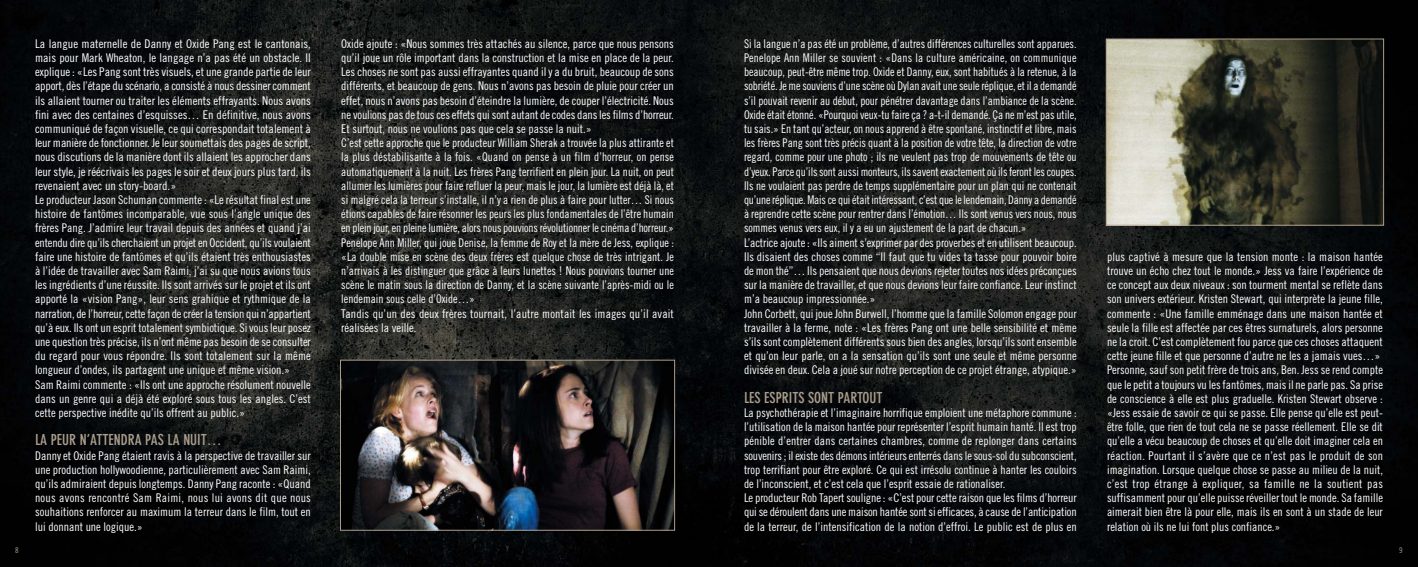
<style>
.page{position:relative;width:1418px;height:567px;background:#fff}
.page>*{position:absolute;margin:0;border:0;box-sizing:border-box;transform-origin:0 0}
.t1{font:700 condensed 15px "DIN Neuzeit Grotesk";color:#ab9d8b}
.t2{font:12px/14.2px "Trade Gothic Cond Eighteen";color:#fff}
.t3{font:12px/14.2px "Trade Gothic Cond Eighteen";color:#fff;scale:.96 1}
.t4{font:8px "Trade Gothic Cond Eighteen";color:#ab9d8b}
</style>
<div class="page">
<img style="left:0;top:1px;width:1417px;height:566px">
<img style="left:342px;top:362px;width:331px;height:167px">
<div style="left:340px;top:360px;width:335px;height:171px;border:1px solid #ab9d8b"></div>
<img style="left:1107px;top:41px;width:274px;height:183px">
<div style="left:1105px;top:39px;width:278px;height:187px;border:1px solid #ab9d8b"></div>
<p class="t4" style="left:15px;top:547px;width:5px">8</p>
<p class="t2" style="left:35px;top:37px;width:277px">La langue maternelle de Danny et Oxide Pang est le cantonais, mais pour Mark Wheaton, le langage n’a pas été un obstacle. Il explique : «Les Pang sont très visuels, et une grande partie de leur apport, dès l’étape du scénario, a consisté à nous dessiner comment ils allaient tourner ou traiter les éléments effrayants. Nous avons fini avec des centaines d’esquisses… En définitive, nous avons communiqué de façon visuelle, ce qui correspondait totalement à leur manière de fonctionner. Je leur soumettais des pages de script, nous discutions de la manière dont ils allaient les approcher dans leur style, je réécrivais les pages le soir et deux jours plus tard, ils revenaient avec un story-board.»<br>Le producteur Jason Schuman commente : «Le résultat final est une histoire de fantômes incomparable, vue sous l’angle unique des frères Pang. J’admire leur travail depuis des années et quand j’ai entendu dire qu’ils cherchaient un projet en Occident, qu’ils voulaient faire une histoire de fantômes et qu’ils étaient très enthousiastes à l’idée de travailler avec Sam Raimi, j’ai su que nous avions tous les ingrédients d’une réussite. Ils sont arrivés sur le projet et ils ont apporté la «vision Pang», leur sens grahique et rythmique de la narration, de l’horreur, cette façon de créer la tension qui n’appartient qu’à eux. Ils ont un esprit totalement symbiotique. Si vous leur posez une question très précise, ils n’ont même pas besoin de se consulter du regard pour vous répondre. Ils sont totalement sur la même longueur d’ondes, ils partagent une unique et même vision.» Sam Raimi commente : «Ils ont une approche résolument nouvelle dans un genre qui a déjà été exploré sous tous les angles. C’est cette perspective inédite qu’ils offrent au public.»</p>
<p class="t1" style="left:35px;top:434px;width:188px">LA PEUR N’ATTENDRA PAS LA NUIT…</p>
<p class="t2" style="left:35px;top:449px;width:277px;text-align:justify">Danny et Oxide Pang étaient ravis à la perspective de travailler sur une production hollywoodienne, particulièrement avec Sam Raimi, qu’ils admiraient depuis longtemps. Danny Pang raconte : «Quand nous avons rencontré Sam Raimi, nous lui avons dit que nous souhaitions renforcer au maximum la terreur dans le film, tout en lui donnant une logique.»</p>
<p class="t2" style="left:341px;top:37px;width:334px">Oxide ajoute : «Nous sommes très attachés au silence, parce que nous pensons qu’il joue un rôle important dans la construction et la mise en place de la peur.<br>Les choses ne sont pas aussi effrayantes quand il y a du bruit, beaucoup de sons différents, et beaucoup de gens. Nous n’avons pas besoin de pluie pour créer un effet, nous n’avons pas besoin d’éteindre la lumière, de couper l’électricité. Nous ne voulions pas de tous ces effets qui sont autant de codes dans les films d’horreur.<br>Et surtout, nous ne voulions pas que cela se passe la nuit.»<br>C’est cette approche que le producteur William Sherak a trouvée la plus attirante et la plus déstabilisante à la fois. «Quand on pense à un film d’horreur, on pense automatiquement à la nuit. Les frères Pang terrifient en plein jour. La nuit, on peut allumer les lumières pour faire refluer la peur, mais le jour, la lumière est déjà là, et si malgré cela la terreur s’installe, il n’y a rien de plus à faire pour lutter… Si nous étions capables de faire résonner les peurs les plus fondamentales de l’être humain en plein jour, en pleine lumière, alors nous pouvions révolutionner le cinéma d’horreur.» Penelope Ann Miller, qui joue Denise, la femme de Roy et la mère de Jess, explique : «La double mise en scène des deux frères est quelque chose de très intrigant. Je n’arrivais à les distinguer que grâce à leurs lunettes ! Nous pouvions tourner une scène le matin sous la direction de Danny, et la scène suivante l’après-midi ou le lendemain sous celle d’Oxide…»<br>Tandis qu’un des deux frères tournait, l’autre montait les images qu’il avait réalisées la veille.</p>
<p class="t3" style="left:744px;top:37px;width:348px">Si la langue n’a pas été un problème, d’autres différences culturelles sont apparues.<br>Penelope Ann Miller se souvient : «Dans la culture américaine, on communique beaucoup, peut-être même trop. Oxide et Danny, eux, sont habitués à la retenue, à la sobriété. Je me souviens d’une scène où Dylan avait une seule réplique, et il a demandé s’il pouvait revenir au début, pour pénétrer davantage dans l’ambiance de la scène.<br>Oxide était étonné. «Pourquoi veux-tu faire ça ? a-t-il demandé. Ça ne m’est pas utile, tu sais.» En tant qu’acteur, on nous apprend à être spontané, instinctif et libre, mais les frères Pang sont très précis quant à la position de votre tête, la direction de votre regard, comme pour une photo ; ils ne veulent pas trop de mouvements de tête ou d’yeux. Parce qu’ils sont aussi monteurs, ils savent exactement où ils feront les coupes.<br>Ils ne voulaient pas perdre de temps supplémentaire pour un plan qui ne contenait qu’une réplique. Mais ce qui était intéressant, c’est que le lendemain, Danny a demandé à reprendre cette scène pour rentrer dans l’émotion… Ils sont venus vers nous, nous sommes venus vers eux, il y a eu un ajustement de la part de chacun.»<br>L’actrice ajoute : «Ils aiment s’exprimer par des proverbes et en utilisent beaucoup.<br>Ils disaient des choses comme “Il faut que tu vides ta tasse pour pouvoir boire de mon thé”… Ils pensaient que nous devions rejeter toutes nos idées préconçues sur la manière de travailler, et que nous devions leur faire confiance. Leur instinct m’a beaucoup impressionnée.»<br>John Corbett, qui joue John Burwell, l’homme que la famille Solomon engage pour travailler à la ferme, note : «Les frères Pang ont une belle sensibilité et même s’ils sont complètement différents sous bien des angles, lorsqu’ils sont ensemble et qu’on leur parle, on a la sensation qu’ils sont une seule et même personne divisée en deux. Cela a joué sur notre perception de ce projet étrange, atypique.»</p>
<p class="t1" style="left:744px;top:392px;width:140px">LES ESPRITS SONT PARTOUT</p>
<p class="t2" style="left:744px;top:407px;width:334px">La psychothérapie et l’imaginaire horrifique emploient une métaphore commune : l’utilisation de la maison hantée pour représenter l’esprit humain hanté. Il est trop pénible d’entrer dans certaines chambres, comme de replonger dans certains souvenirs ; il existe des démons intérieurs enterrés dans le sous-sol du subconscient, trop terrifiant pour être exploré. Ce qui est irrésolu continue à hanter les couloirs de l’inconscient, et c’est cela que l’esprit essaie de rationaliser.<br>Le producteur Rob Tapert souligne : «C’est pour cette raison que les films d’horreur qui se déroulent dans une maison hantée sont si efficaces, à cause de l’anticipation de la terreur, de l’intensification de la notion d’effroi. Le public est de plus en</p>
<p class="t2" style="left:1107px;top:250px;width:277px">plus captivé à mesure que la tension monte : la maison hantée trouve un écho chez tout le monde.» Jess va faire l’expérience de ce concept aux deux niveaux : son tourment mental se reflète dans son univers extérieur. Kristen Stewart, qui interprète la jeune fille, commente : «Une famille emménage dans une maison hantée et seule la fille est affectée par ces êtres surnaturels, alors personne ne la croit. C’est complètement fou parce que ces choses attaquent cette jeune fille et que personne d’autre ne les a jamais vues…» Personne, sauf son petit frère de trois ans, Ben. Jess se rend compte que le petit a toujours vu les fantômes, mais il ne parle pas. Sa prise de conscience à elle est plus graduelle. Kristen Stewart observe : «Jess essaie de savoir ce qui se passe. Elle pense qu’elle est peut&shy;être folle, que rien de tout cela ne se passe réellement. Elle se dit qu’elle a vécu beaucoup de choses et qu’elle doit imaginer cela en réaction. Pourtant il s’avère que ce n’est pas le produit de son imagination. Lorsque quelque chose se passe au milieu de la nuit, c’est trop étrange à expliquer, sa famille ne la soutient pas suffisamment pour qu’elle puisse réveiller tout le monde. Sa famille aimerait bien être là pour elle, mais ils en sont à un stade de leur relation où ils ne lui font plus confiance.»</p>
<p class="t4" style="left:1399px;top:547px;width:5px">9</p>
</div>
